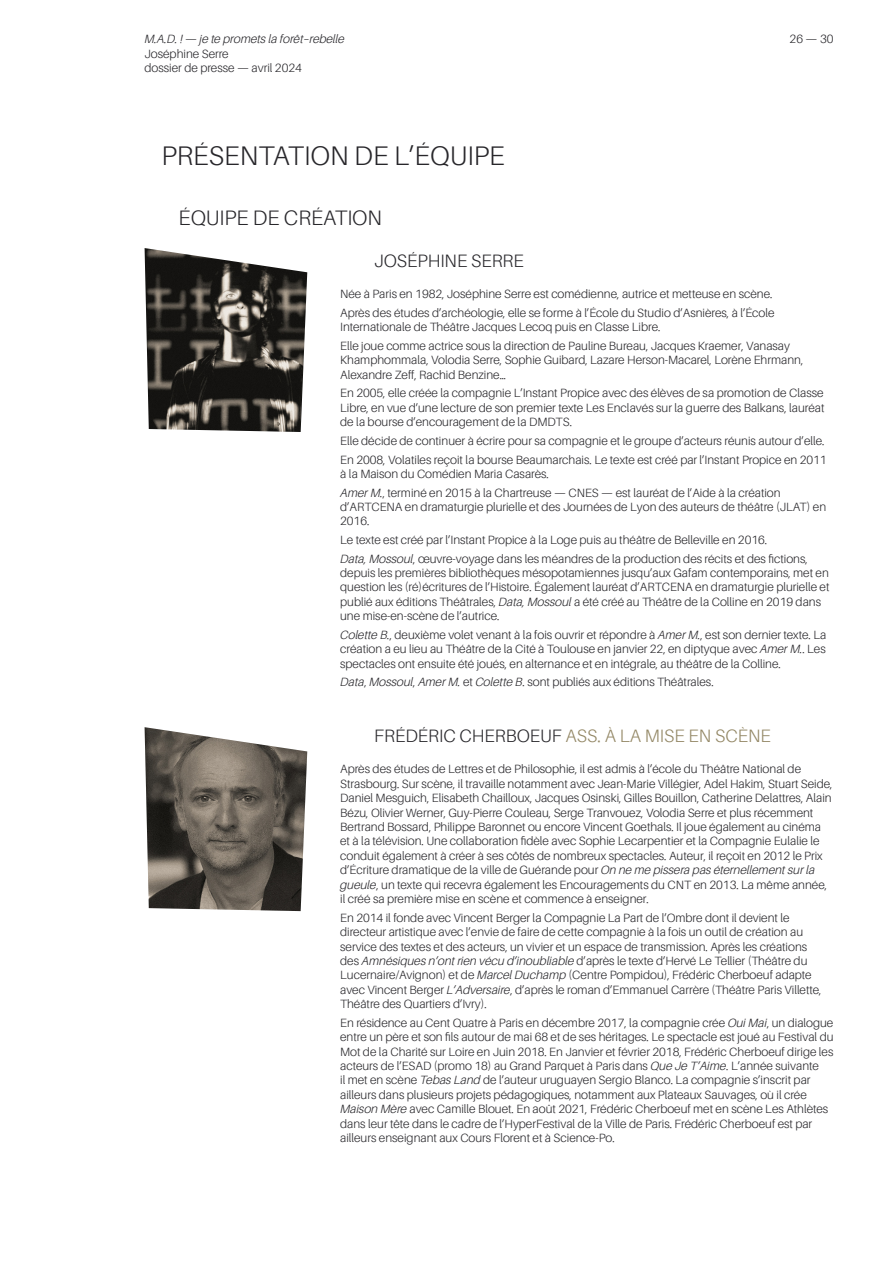
<style>
.page{position:relative;width:893px;height:1263px;background:#fff}
.page>*{position:absolute;margin:0;border:0;box-sizing:border-box;transform-origin:0 0}
.Titres{font:300 27px "Amiamie";color:#28272b}
.Sous-titres{font:300 21px "Amiamie";color:#28272b}
.Sous-titres-2{font:300 18px "Amiamie";color:#938765}
.Sous-titres-3{font:300 18px "Amiamie";color:#28272b}
.texte_de_labeur{font:300 12px/14.4px "Amiamie";color:#28272b}
.s1{font-style:italic}
.s2{color:#28272b}
</style>
<div class="page">
<img style="left:145px;top:248px;width:162px;height:184px">
<img style="left:145px;top:727px;width:162px;height:184px">
<p class="texte_de_labeur" style="left:145px;top:32px;width:202px"><span class="s1">M.A.D. !</span> — <span class="s1">je te promets la forêt–rebelle<br></span>Joséphine Serre<br>dossier de presse — avril 2024</p>
<p class="texte_de_labeur" style="left:790px;top:32px;width:45px">26 — 30</p>
<p class="Titres" style="left:162px;top:138px;width:345px">PRÉSENTATION DE L’ÉQUIPE</p>
<p class="Sous-titres" style="left:179px;top:203px;width:205px">ÉQUIPE DE CRÉATION</p>
<p class="Sous-titres-3" style="left:374px;top:248px;width:151px">JOSÉPHINE SERRE</p>
<p class="texte_de_labeur" style="left:340px;top:287px;width:434px">Née à Paris en 1982, Joséphine Serre est comédienne, autrice et metteuse en scène.</p>
<p class="texte_de_labeur" style="left:340px;top:306px;width:436px">Après des études d’archéologie, elle se forme à l’École du Studio d’Asnières, à l’École<br>Internationale de Théâtre Jacques Lecoq puis en Classe Libre.</p>
<p class="texte_de_labeur" style="left:340px;top:339px;width:465px">Elle joue comme actrice sous la direction de Pauline Bureau, Jacques Kraemer, Vanasay<br>Khamphommala, Volodia Serre, Sophie Guibard, Lazare Herson-Macarel, Lorène Ehrmann,<br>Alexandre Zeff, Rachid Benzine...</p>
<p class="texte_de_labeur" style="left:340px;top:386px;width:486px;text-align:justify">En 2005, elle créée la compagnie L’Instant Propice avec des élèves de sa promotion de Classe Libre, en vue d’une lecture de son premier texte Les Enclavés sur la guerre des Balkans, lauréat de la bourse d’encouragement de la DMDTS.</p>
<p class="texte_de_labeur" style="left:340px;top:434px;width:486px">Elle décide de continuer à écrire pour sa compagnie et le groupe d’acteurs réunis autour d’elle.</p>
<p class="texte_de_labeur" style="left:340px;top:452px;width:488px">En 2008, Volatiles reçoit la bourse Beaumarchais. Le texte est créé par l’Instant Propice en 2011 à la Maison du Comédien Maria Casarès.</p>
<p class="texte_de_labeur" style="left:340px;top:485px;width:487px"><span class="s1">Amer M.</span>, terminé en 2015 à la Chartreuse — CNES — est lauréat de l’Aide à la création d’ARTCENA en dramaturgie plurielle et des Journées de Lyon des auteurs de théâtre (JLAT) en<br>2016.</p>
<p class="texte_de_labeur" style="left:340px;top:533px;width:429px">Le texte est créé par l’Instant Propice à la Loge puis au théâtre de Belleville en 2016.</p>
<p class="texte_de_labeur" style="left:340px;top:552px;width:491px"><span class="s1">Data, Mossoul</span>, œuvre-voyage dans les méandres de la production des récits et des fictions, depuis les premières bibliothèques mésopotamiennes jusqu’aux Gafam contemporains, met en question les (ré)écritures de l’Histoire. Également lauréat d’ARTCENA en dramaturgie plurielle et publié aux éditions Théâtrales, <span class="s1">Data, Mossoul</span> a été créé au Théâtre de la Colline en 2019 dans une mise-en-scène de l’autrice.</p>
<p class="texte_de_labeur" style="left:340px;top:628px;width:488px;text-align:justify"><span class="s1">Colette B.</span>, deuxième volet venant à la fois ouvrir et répondre à <span class="s1">Amer M.</span>, est son dernier texte. La création a eu lieu au Théâtre de la Cité à Toulouse en janvier 22, en diptyque avec <span class="s1">Amer M.</span>. Les spectacles ont ensuite été joués, en alternance et en intégrale, au théâtre de la Colline.</p>
<p class="texte_de_labeur" style="left:340px;top:675px;width:375px"><span class="s1">Data</span>, <span class="s1">Mossoul</span>, <span class="s1">Amer M.</span> et <span class="s1">Colette B</span>. sont publiés aux éditions Théâtrales.</p>
<p class="Sous-titres-2" style="left:374px;top:724px;width:398px"><span class="s2">FRÉDÉRIC CHERBOEUF</span> ASS. À LA MISE EN SCÈNE</p>
<p class="texte_de_labeur" style="left:340px;top:762px;width:494px">Après des études de Lettres et de Philosophie, il est admis à l’école du Théâtre National de Strasbourg. Sur scène, il travaille notamment avec Jean-Marie Villégier, Adel Hakim, Stuart Seide, Daniel Mesguich, Elisabeth Chailloux, Jacques Osinski, Gilles Bouillon, Catherine Delattres, Alain Bézu, Olivier Werner, Guy-Pierre Couleau, Serge Tranvouez, Volodia Serre et plus récemment Bertrand Bossard, Philippe Baronnet ou encore Vincent Goethals. Il joue également au cinéma et à la télévision. Une collaboration fidèle avec Sophie Lecarpentier et la Compagnie Eulalie le conduit également à créer à ses côtés de nombreux spectacles. Auteur, il reçoit en 2012 le Prix d’Écriture dramatique de la ville de Guérande pour <span class="s1">On ne me pissera pas éternellement sur la gueule</span>, un texte qui recevra également les Encouragements du CNT en 2013. La même année, il créé sa première mise en scène et commence à enseigner.</p>
<p class="texte_de_labeur" style="left:340px;top:911px;width:483px">En 2014 il fonde avec Vincent Berger la Compagnie La Part de l’Ombre dont il devient le directeur artistique avec l’envie de faire de cette compagnie à la fois un outil de création au service des textes et des acteurs, un vivier et un espace de transmission. Après les créations des <span class="s1">Amnésiques n’ont rien vécu d’inoubliable</span> d’après le texte d’Hervé Le Tellier (Théâtre du Lucernaire/Avignon) et de <span class="s1">Marcel Duchamp</span> (Centre Pompidou), Frédéric Cherboeuf adapte avec Vincent Berger <span class="s1">L’Adversaire</span>, d’après le roman d’Emmanuel Carrère (Théâtre Paris Villette, Théâtre des Quartiers d’Ivry).</p>
<p class="texte_de_labeur" style="left:340px;top:1016px;width:495px">En résidence au Cent Quatre à Paris en décembre 2017, la compagnie crée <span class="s1">Oui Mai</span>, un dialogue entre un père et son fils autour de mai 68 et de ses héritages. Le spectacle est joué au Festival du Mot de la Charité sur Loire en Juin 2018. En Janvier et février 2018, Frédéric Cherboeuf dirige les acteurs de l’ESAD (promo 18) au Grand Parquet à Paris dans <span class="s1">Que Je T’Aime</span>. L’année suivante<br>il met en scène <span class="s1">Tebas Land</span> de l’auteur uruguayen Sergio Blanco. La compagnie s’inscrit par ailleurs dans plusieurs projets pédagogiques, notamment aux Plateaux Sauvages, où il crée <span class="s1">Maison Mère</span> avec Camille Blouet. En août 2021, Frédéric Cherboeuf met en scène Les Athlètes dans leur tête dans le cadre de l’HyperFestival de la Ville de Paris. Frédéric Cherboeuf est par ailleurs enseignant aux Cours Florent et à Science-Po.</p>
</div>
